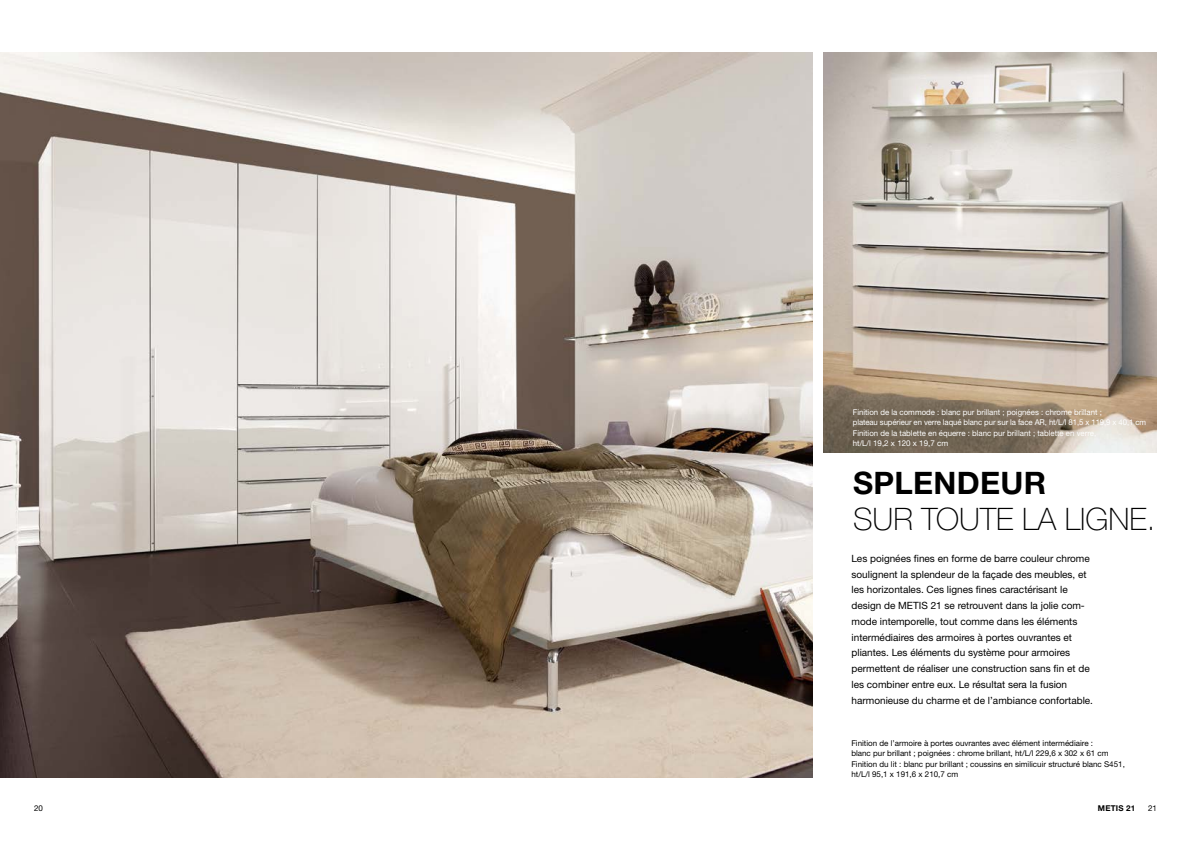
<style>
.page{position:relative;width:1191px;height:842px;background:#fff}
.page>*{position:absolute;margin:0;border:0;box-sizing:border-box;transform-origin:0 0}
.t1{font:100 31px "Helvetica Neue LTW1 G";color:#000}
.t2{font:700 31px "Helvetica Neue LTW1 G";letter-spacing:.01em;color:#000}
.t3{font:10px/15.8px "Helvetica Neue LTW1 G";color:#000}
.t4{font:8px/10.5px "Helvetica Neue LTW1 G";color:#000}
.t5{font:8px/10.5px "Helvetica Neue LTW1 G";color:#fff}
.t6{font:700 8px "Helvetica Neue LTW1 G";letter-spacing:.03em;color:#000}
</style>
<div class="page">
<img style="left:824px;top:52px;width:333px;height:348px">
<img style="left:0;top:52px;width:813px;height:725px">
<img style="left:824px;top:400px;width:333px;height:53px">
<p class="t5" style="left:853px;top:407px;width:295px">Finition de la commode : blanc pur brillant ; poignées : chrome brillant ;<br>plateau supérieur en verre laqué blanc pur sur la face AR, ht/L/l 81,5 x 119,9 x 40,1 cm Finition de la tablette en équerre : blanc pur brillant ; tablette en verre,<br>ht/L/l 19,2 x 120 x 19,7 cm</p>
<h1 class="t2" style="left:853px;top:463px;width:195px">SPLENDEUR</h1>
<h1 class="t1" style="left:853px;top:501px;width:304px">SUR TOUTE LA LIGNE.</h1>
<p class="t3" style="left:851px;top:550px;width:243px">Les poignées fines en forme de barre couleur chrome soulignent la splendeur de la façade des meubles, et les horizontales. Ces lignes fines caractérisant le design de METIS 21 se retrouvent dans la jolie com&shy;mode intemporelle, tout comme dans les éléments intermédiaires des armoires à portes ouvrantes et pliantes. Les éléments du système pour armoires permettent de réaliser une construction sans fin et de les combiner entre eux. Le résultat sera la fusion harmonieuse du charme et de l’ambiance confortable.</p>
<p class="t4" style="left:851px;top:737px;width:275px">Finition de l’armoire à portes ouvrantes avec élément intermédiaire :<br>blanc pur brillant ; poignées : chrome brillant, ht/L/l 229,6 x 302 x 61 cm Finition du lit : blanc pur brillant ; coussins en similicuir structuré blanc S451, ht/L/l 95,1 x 191,6 x 210,7 cm</p>
<p class="t4" style="left:34px;top:803px;width:10px">20</p>
<p class="t6" style="left:1097px;top:803px;width:39px">METIS 21</p>
<p class="t4" style="left:1148px;top:803px;width:10px">21</p>
</div>
